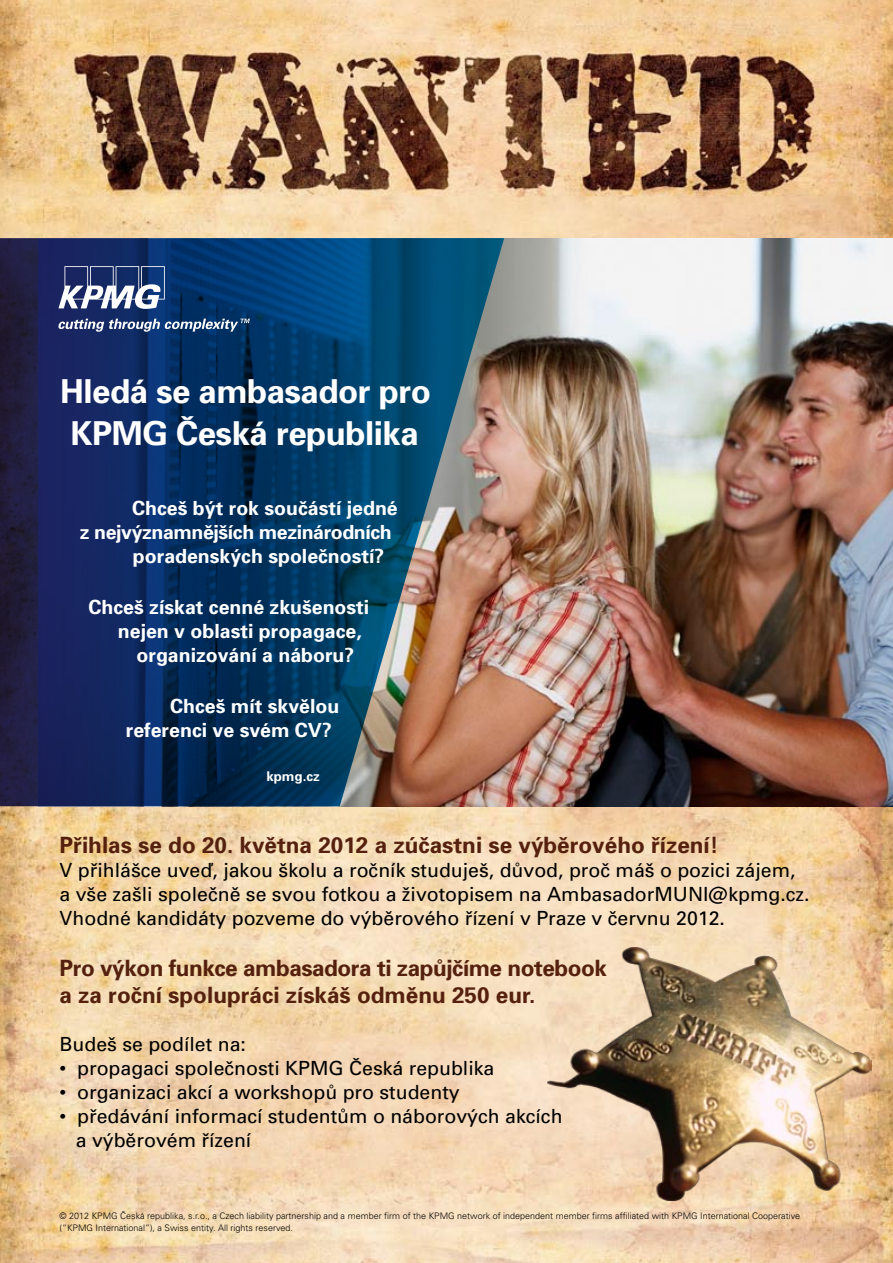
<style>
.page{position:relative;width:893px;height:1263px;background:#fff}
.page>*{position:absolute;margin:0;border:0;box-sizing:border-box;transform-origin:0 0}
.Heading_27_30pt{font:700 33px/42px "Univers CE";letter-spacing:-.015em;color:#fff;text-align:center}
.t1{font:700 22.5px/27px "Univers CE";letter-spacing:-.02em;color:#55210e}
.t2{font:700 22.5px "Univers CE";color:#55210e}
.t3{font:19.5px/24px "Univers CE";color:#000}
.Call_to_action___url{font:700 19.5px/24px "Univers CE";color:#fff}
.Call_to_action___url-2{font:700 19.5px "Univers CE";letter-spacing:-.02em;color:#fff}
.Call_to_action___url-3{font:700 13.35px "Univers CE";color:#fff}
.t4{font:300 9px/12px "Univers CE";color:#000}
</style>
<div class="page">
<img style="left:0;top:0;width:893px;height:1263px">
<img style="left:504px;top:238px;width:389px;height:568px">
<img style="left:548px;top:948px;width:323px;height:252px">
<svg style="left:0;top:238px;width:504px;height:568px;background:#243f62"></svg>
<svg style="left:58px;top:266px;width:192px;height:66px;background:#365483"></svg>
<p class="Heading_27_30pt" style="left:60px;top:371px;width:372px">Hledá se ambasador pro<br>KPMG Česká republika</p>
<p class="Call_to_action___url" style="left:132px;top:496px;width:267px">Chceš být rok součástí jedné</p>
<p class="Call_to_action___url-2" style="left:80px;top:521px;width:313px">z nejvýznamnějších mezinárodních</p>
<p class="Call_to_action___url" style="left:133px;top:544px;width:253px">poradenských společností?</p>
<p class="Call_to_action___url" style="left:89px;top:595px;width:282px">Chceš získat cenné zkušenosti</p>
<p class="Call_to_action___url" style="left:118px;top:619px;width:245px">nejen v oblasti propagace,</p>
<p class="Call_to_action___url" style="left:136px;top:643px;width:219px">organizování a náboru?</p>
<p class="Call_to_action___url" style="left:126px;top:694px;width:215px;text-indent:44px">Chceš mít skvělou referenci ve svém CV?</p>
<p class="Call_to_action___url-3" style="left:266px;top:769px;width:55px">kpmg.cz</p>
<p class="t2" style="left:60px;top:832px;width:661px">Přihlas se do 20. května 2012 a zúčastni se výběrového řízení!</p>
<p class="t3" style="left:60px;top:858px;width:737px">V přihlášce uveď, jakou školu a ročník studuješ, důvod, proč máš o pozici zájem,</p>
<p class="t3" style="left:60px;top:882px;width:752px">a vše zašli společně se svou fotkou a životopisem na AmbasadorMUNI@kpmg.cz.<br>Vhodné kandidáty pozveme do výběrového řízení v Praze v červnu 2012.</p>
<p class="t1" style="left:60px;top:955px;width:549px">Pro výkon funkce ambasadora ti zapůjčíme notebook a za roční spolupráci získáš odměnu 250 eur.</p>
<p class="t3" style="left:60px;top:1032px;width:188px">Budeš se podílet na:</p>
<p class="t3" style="left:60px;top:1056px;width:436px">• propagaci společnosti KPMG Česká republika</p>
<p class="t3" style="left:60px;top:1080px;width:402px">• organizaci akcí a workshopů pro studenty</p>
<p class="t3" style="left:76px;top:1104px;width:488px;text-indent:-16px">• předávání informací studentům o náborových akcích a výběrovém řízení</p>
<p class="t4" style="left:60px;top:1210px;width:742px">© 2012 KPMG Česká republika, s.r.o., a Czech liability partnership and a member firm of the KPMG network of independent member firms affiliated with KPMG International Cooperative (“KPMG International”), a Swiss entity. All rights reserved.</p>
</div>
